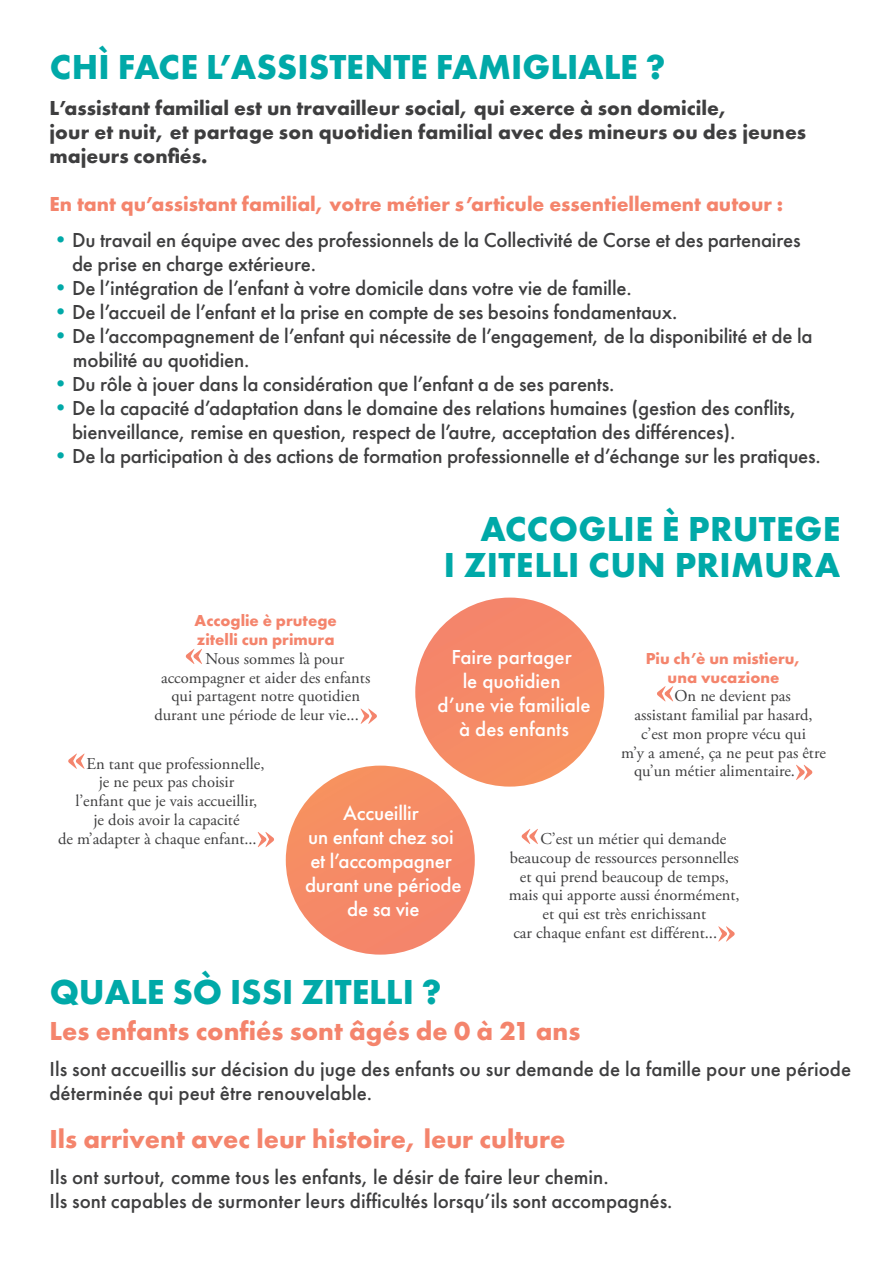
<style>
.page{position:relative;width:893px;height:1263px;background:#fff}
.page>*{position:absolute;margin:0;border:0;box-sizing:border-box;transform-origin:0 0}
.t1{font:700 36px/36px "Futura PT";color:#00a9a8;text-align:right}
.t2{font:700 27px "Futura PT";color:#f4846c}
.t3{font:500 21px/23.7px "Futura PT";letter-spacing:-.01em;color:#3e3e3f}
.t4{font:700 21px/24px "Futura PT";color:#3e3e3f}
.t5{font:500 21px/24px "Futura PT";letter-spacing:-.01em;color:#fff;text-align:center}
.t6{font:700 21px "Futura PT";color:#f4846c}
.t7{font:16.5px "Adobe Garamond Pro";color:#3e3e3f}
.t8{font:700 16.5px "Futura PT";color:#f4846c}
.s1{font-size:22.5px;color:#00a9a8}
</style>
<div class="page">
<div style="left:415px;top:598px;width:189px;height:189px;background:#f58967;border-radius:94px"></div>
<div style="left:286px;top:766px;width:189px;height:189px;background:#f58a67;border-radius:94px"></div>
<svg style="left:186px;top:649px;width:16px;height:15px"></svg>
<svg style="left:361px;top:708px;width:16px;height:16px"></svg>
<svg style="left:657px;top:686px;width:16px;height:15px"></svg>
<svg style="left:796px;top:765px;width:16px;height:15px"></svg>
<svg style="left:68px;top:753px;width:17px;height:16px"></svg>
<svg style="left:258px;top:832px;width:16px;height:15px"></svg>
<svg style="left:522px;top:829px;width:16px;height:15px"></svg>
<svg style="left:718px;top:926px;width:17px;height:16px"></svg>
<p class="t1" style="left:50px;top:48px;width:617px">CHÌ FACE L’ASSISTENTE FAMIGLIALE ?</p>
<p class="t4" style="left:50px;top:96px;width:758px">L’assistant familial est un travailleur social, qui exerce à son domicile,<br>jour et nuit, et partage son quotidien familial avec des mineurs ou des jeunes majeurs confiés.</p>
<p class="t6" style="left:50px;top:191px;width:735px">En tant qu’assistant familial, votre métier s’articule essentiellement autour :</p>
<p class="t3" style="left:72px;top:228px;width:730px;text-indent:-22px"><span class="s1">•</span>Du travail en équipe avec des professionnels de la Collectivité de Corse et des partenaires de prise en charge extérieure.</p>
<p class="t3" style="left:50px;top:276px;width:584px"><span class="s1">•</span>De l’intégration de l’enfant à votre domicile dans votre vie de famille.</p>
<p class="t3" style="left:50px;top:300px;width:629px"><span class="s1">•</span>De l’accueil de l’enfant et la prise en compte de ses besoins fondamentaux.</p>
<p class="t3" style="left:73px;top:324px;width:741px;line-height:24.3px;text-indent:-23px"><span class="s1">•</span>De l’accompagnement de l’enfant qui nécessite de l’engagement, de la disponibilité et de la mobilité au quotidien.</p>
<p class="t3" style="left:50px;top:372px;width:566px"><span class="s1">•</span>Du rôle à jouer dans la considération que l’enfant a de ses parents.</p>
<p class="t3" style="left:72px;top:397px;width:726px;text-indent:-22px"><span class="s1">•</span>De la capacité d’adaptation dans le domaine des relations humaines (gestion des conflits, bienveillance, remise en question, respect de l’autre, acceptation des différences).</p>
<p class="t3" style="left:50px;top:444px;width:773px"><span class="s1">•</span>De la participation à des actions de formation professionnelle et d’échange sur les pratiques.</p>
<p class="t1" style="left:444px;top:510px;width:398px">ACCOGLIE È PRUTEGE<br>I ZITELLI CUN PRIMURA</p>
<p class="t8" style="left:195px;top:610px;width:144px">Accoglie è prutege</p>
<p class="t8" style="left:197px;top:629px;width:139px">zitelli cun primura</p>
<p class="t7" style="left:205px;top:649px;width:140px">Nous sommes là pour</p>
<p class="t7" style="left:161px;top:668px;width:211px">accompagner et aider des enfants</p>
<p class="t7" style="left:171px;top:686px;width:190px">qui partagent notre quotidien</p>
<p class="t7" style="left:154px;top:705px;width:206px">durant une période de leur vie...</p>
<p class="t5" style="left:438px;top:645px;width:155px">Faire partager<br>le quotidien<br>d’une vie familiale à des enfants</p>
<p class="t8" style="left:646px;top:648px;width:157px">Piu ch’è un mistieru,</p>
<p class="t8" style="left:668px;top:666px;width:113px">una vucazione</p>
<p class="t7" style="left:674px;top:686px;width:118px">On ne devient pas</p>
<p class="t7" style="left:635px;top:705px;width:179px">assistant familial par hasard,</p>
<p class="t7" style="left:641px;top:724px;width:166px">c’est mon propre vécu qui</p>
<p class="t7" style="left:621px;top:742px;width:206px">m’y a amené, ça ne peut pas être</p>
<p class="t7" style="left:634px;top:761px;width:163px">qu’un métier alimentaire.</p>
<p class="t7" style="left:87px;top:754px;width:179px">En tant que professionnelle,</p>
<p class="t7" style="left:99px;top:772px;width:137px">je ne peux pas choisir</p>
<p class="t7" style="left:76px;top:791px;width:183px">l’enfant que je vais accueillir,</p>
<p class="t7" style="left:93px;top:810px;width:148px">je dois avoir la capacité</p>
<p class="t7" style="left:58px;top:828px;width:200px">de m’adapter à chaque enfant...</p>
<p class="t5" style="left:305px;top:801px;width:158px">Accueillir<br>un enfant chez soi et l’accompagner durant une période de sa vie</p>
<p class="t7" style="left:540px;top:829px;width:187px">C’est un métier qui demande</p>
<p class="t7" style="left:510px;top:848px;width:231px">beaucoup de ressources personnelles</p>
<p class="t7" style="left:520px;top:866px;width:211px">et qui prend beaucoup de temps,</p>
<p class="t7" style="left:509px;top:885px;width:232px">mais qui apporte aussi énormément,</p>
<p class="t7" style="left:543px;top:904px;width:165px">et qui est très enrichissant</p>
<p class="t7" style="left:513px;top:923px;width:205px">car chaque enfant est différent...</p>
<p class="t1" style="left:50px;top:973px;width:393px">QUALE SÒ ISSI ZITELLI ?</p>
<p class="t2" style="left:50px;top:1013px;width:532px">Les enfants confiés sont âgés de 0 à 21 ans</p>
<p class="t3" style="left:50px;top:1057px;width:803px">Ils sont accueillis sur décision du juge des enfants ou sur demande de la famille pour une période déterminée qui peut être renouvelable.</p>
<p class="t2" style="left:50px;top:1121px;width:517px">Ils arrivent avec leur histoire, leur culture</p>
<p class="t3" style="left:50px;top:1165px;width:625px">Ils ont surtout, comme tous les enfants, le désir de faire leur chemin.<br>Ils sont capables de surmonter leurs difficultés lorsqu’ils sont accompagnés.</p>
</div>
